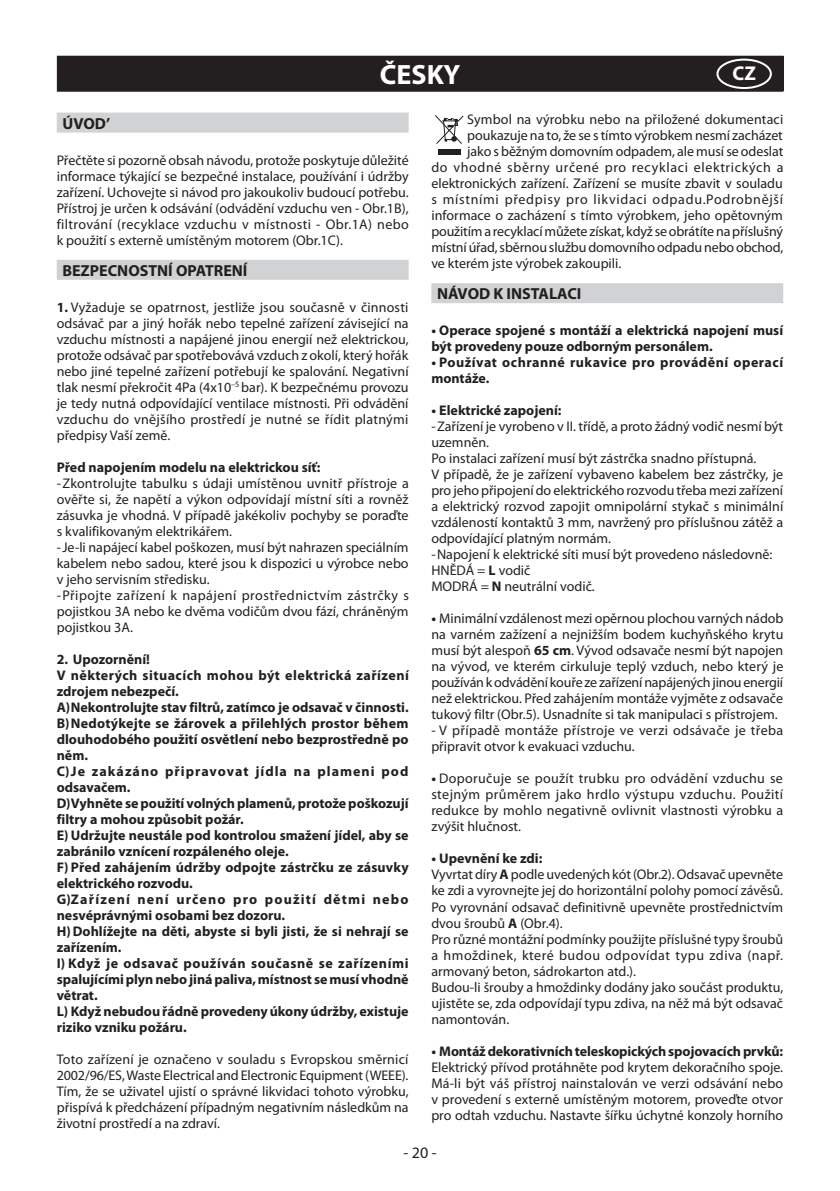
<style>
.page{position:relative;width:840px;height:1191px;background:#fff}
.page>*{position:absolute;margin:0;border:0;box-sizing:border-box;transform-origin:0 0}
.t1{font:700 28px "Myriad Pro";color:#fff}
.t2{font:700 20px "Myriad Pro";color:#fff}
.t3{font:700 16px "Myriad Pro";color:#231f20}
.t4{font:16px "Myriad Pro";color:#231f20}
.t5{font:14px/16px "Myriad Pro";color:#231f20;text-align:justify}
.t6{font:700 14px/16px "Myriad Pro";color:#231f20}
.t7{font:14px/16px "Myriad Pro";letter-spacing:.02em;color:#231f20}
.t8{font:700 14px/16px "Myriad Pro";letter-spacing:.035em;color:#231f20}
.t9{font:14px "Myriad Pro";letter-spacing:.05em;color:#231f20}
.t10{font:14px "Myriad Pro";letter-spacing:.045em;color:#231f20}
.s1{font-weight:700}
</style>
<div class="page">
<div style="left:57px;top:113px;width:351px;height:20px;background:#d1d2d4"></div>
<div style="left:57px;top:260px;width:351px;height:20px;background:#d1d2d4"></div>
<div style="left:431px;top:283px;width:351px;height:20px;background:#d1d2d4"></div>
<div style="left:438px;top:149px;width:22px;height:6px;background:#231f20"></div>
<svg style="left:435px;top:115px;width:29px;height:29px"></svg>
<div style="left:57px;top:56px;width:726px;height:22px;background:#231f20"></div>
<div style="left:57px;top:78px;width:726px;height:14px;background:#231f20"></div>
<div style="left:716px;top:59px;width:55px;height:30px;border:2px solid #fff;border-radius:50%"></div>
<h1 class="t1" style="left:379px;top:56px;width:82px">ČESKY</h1>
<h2 class="t2" style="left:732px;top:60px;width:25px">CZ</h2>
<p class="t3" style="left:62px;top:113px;width:49px">ÚVOD’</p>
<p class="t5" style="left:57px;top:152px;width:353px">Přečtěte si pozorně obsah návodu, protože poskytuje důležité informace týkající se bezpečné instalace, používání i údržby zařízení. Uchovejte si návod pro jakoukoliv budoucí potřebu.<br>Přístroj je určen k odsávání (odvádění vzduchu ven - Obr.1B), filtrování (recyklace vzduchu v místnosti - Obr.1A) nebo k použití s externě umístěným motorem (Obr.1C).</p>
<p class="t3" style="left:62px;top:260px;width:186px">BEZPECNOSTNÍ OPATRENÍ</p>
<p class="t5" style="left:57px;top:299px;width:353px"><span class="s1">1.</span> Vyžaduje se opatrnost, jestliže jsou současně v činnosti odsávač par a jiný hořák nebo tepelné zařízení závisející na vzduchu místnosti a napájené jinou energií než elektrickou, protože odsávač par spotřebovává vzduch z okolí, který hořák nebo jiné tepelné zařízení potřebují ke spalování. Negativní tlak nesmí překročit 4Pa (4x10<sup>–5</sup> bar). K bezpečnému provozu je tedy nutná odpovídající ventilace místnosti. Při odvádění vzduchu do vnějšího prostředí je nutné se řídit platnými předpisy Vaší země.</p>
<p class="t6" style="left:57px;top:459px;width:265px">Před napojením modelu na elektrickou síť:</p>
<p class="t5" style="left:57px;top:475px;width:353px;text-align:left">-Zkontrolujte tabulku s údaji umístěnou uvnitř přístroje a ověřte si, že napětí a výkon odpovídají místní síti a rovněž zásuvka je vhodná. V případě jakékoliv pochyby se poraďte s kvalifikovaným elektrikářem.<br>-Je-li napájecí kabel poškozen, musí být nahrazen speciálním kabelem nebo sadou, které jsou k dispozici u výrobce nebo v jeho servisním středisku.<br>-Připojte zařízení k napájení prostřednictvím zástrčky s pojistkou 3A nebo ke dvěma vodičům dvou fází, chráněným pojistkou 3A.</p>
<p class="t6" style="left:57px;top:651px;width:353px">2. Upozornění!<br>V některých situacích mohou být elektrická zařízení zdrojem nebezpečí.<br>A)Nekontrolujte stav filtrů, zatímco je odsavač v činnosti.<br>B)Nedotýkejte se žárovek a přilehlých prostor během dlouhodobého použití osvětlení nebo bezprostředně po něm.<br>C)Je zakázáno připravovat jídla na plameni pod odsavačem.<br>D) Vyhněte sepoužití volnýchplamenů,protožepoškozují filtry a mohou způsobit požár.<br>E) Udržujte neustále pod kontrolou smažení jídel, aby se zabránilo vznícení rozpáleného oleje.<br>F) Před zahájením údržby odpojte zástrčku ze zásuvky elektrického rozvodu.<br>G)Zařízení není určeno pro použití dětmi nebo nesvéprávnými osobami bez dozoru.<br>H) Dohlížejte na děti, abyste si byli jisti, že si nehrají se zařízením.<br>I) Když je odsavač používán současně se zařízeními spalujícímiplynnebojinápaliva,místnost semusí vhodně větrat.<br>L) Když nebudou řádněprovedeny úkony údržby, existuje riziko vzniku požáru.</p>
<p class="t5" style="left:57px;top:1051px;width:353px">Toto zařízení je označeno v souladu s Evropskou směrnicí 2002/96/ES, Waste Electrical and Electronic Equipment (WEEE).<br>Tím, že se uživatel ujistí o správné likvidaci tohoto výrobku, přispívá k předcházení případným negativním následkům na životní prostředí a na zdraví.</p>
<p class="t5" style="left:467px;top:111px;width:317px">Symbol na výrobku nebo na přiložené dokumentaci</p>
<p class="t5" style="left:467px;top:127px;width:317px">poukazuje na to, že se s tímto výrobkem nesmí zacházet</p>
<p class="t5" style="left:467px;top:143px;width:317px">jako s běžným domovním odpadem, ale musí se odeslat</p>
<p class="t10" style="left:431px;top:159px;width:353px">do vhodné sběrny určené pro recyklaci elektrických a</p>
<p class="t5" style="left:431px;top:175px;width:353px">elektronických zařízení. Zařízení se musíte zbavit v souladu</p>
<p class="t9" style="left:431px;top:191px;width:353px">s místními předpisy pro likvidaci odpadu.Podrobnější</p>
<p class="t5" style="left:431px;top:207px;width:353px">informace o zacházení s tímto výrobkem, jeho opětovným</p>
<p class="t5" style="left:431px;top:223px;width:353px">použitím a recyklací můžete získat, když se obrátíte na příslušný</p>
<p class="t5" style="left:431px;top:239px;width:353px">místní úřad, sběrnou službu domovního odpadu nebo obchod,</p>
<p class="t5" style="left:431px;top:255px;width:191px">ve kterém jste výrobek zakoupili.</p>
<p class="t3" style="left:437px;top:283px;width:146px">NÁVOD K INSTALACI</p>
<p class="t6" style="left:431px;top:322px;width:353px">• Operace spojené s montáží a elektrická napojení musí být provedeny pouze odborným personálem.</p>
<p class="t8" style="left:431px;top:354px;width:353px">• Používat ochranné rukavice pro provádění operací montáže.</p>
<p class="t6" style="left:431px;top:402px;width:132px">• Elektrické zapojení:</p>
<p class="t5" style="left:431px;top:418px;width:353px;text-align:left">-Zařízení je vyrobeno v II. třídě, a proto žádný vodič nesmí být uzemněn.<br>Po instalaci zařízení musí být zástrčka snadno přístupná.<br>V případě, že je zařízení vybaveno kabelem bez zástrčky, je pro jeho připojení do elektrického rozvodu třeba mezi zařízení a elektrický rozvod zapojit omnipolární stykač s minimální vzdáleností kontaktů 3 mm, navržený pro příslušnou zátěž a odpovídající platným normám.<br>-Napojení k elektrické síti musí být provedeno následovně:<br>HNĚDÁ = <span class="s1">L</span> vodič<br>MODRÁ = <span class="s1">N</span> neutrální vodič.</p>
<p class="t5" style="left:431px;top:610px;width:353px"><span class="s1">•</span> Minimální vzdálenost mezi opěrnou plochou varných nádob na varném zažízení a nejnižším bodem kuchyňského krytu musí být alespoň <span class="s1">65 cm</span>. Vývod odsavače nesmí být napojen na vývod, ve kterém cirkuluje teplý vzduch, nebo který je používán k odvádění kouře ze zařízení napájených jinou energií než elektrickou. Před zahájením montáže vyjměte z odsavače tukový filtr (obr.5). Usnadníte si tak manipulaci s přístrojem.</p>
<p class="t7" style="left:431px;top:722px;width:353px">- V případě montáže přístroje ve verzi odsávače je třeba připravit otvor k evakuaci vzduchu.</p>
<p class="t5" style="left:431px;top:770px;width:353px"><span class="s1">•</span> Doporučuje se použít trubku pro odvádění vzduchu se stejným průměrem jako hrdlo výstupu vzduchu. Použití redukce by mohlo negativně ovlivnit vlastnosti výrobku a zvýšit hlučnost.</p>
<p class="t5" style="left:431px;top:850px;width:353px;text-align:left"><span class="s1">• Upevnění ke zdi:<br></span>Vyvrtat díry <span class="s1">A</span> podle uvedených kót (Obr.2). Odsavač upevněte ke zdi a vyrovnejte jej do horizontální polohy pomocí závěsů.<br>Po vyrovnání odsavač definitivně upevněte prostřednictvím dvou šroubů <span class="s1">A</span> (Obr.4).<br>Pro různé montážní podmínky použijte příslušné typy šroubů a hmoždinek, které budou odpovídat typu zdiva (např. armovaný beton, sádrokarton atd.).<br>Budou-li šrouby a hmoždinky dodány jako součást produktu, ujistěte se, zda odpovídají typu zdiva, na něž má být odsavač namontován.</p>
<p class="t6" style="left:431px;top:1042px;width:353px">• Montáždekorativníchteleskopickýchspojovacíchprvků:</p>
<p class="t5" style="left:431px;top:1058px;width:353px">Elektrický přívod protáhněte pod krytem dekoračního spoje.<br>Má-li být váš přístroj nainstalován ve verzi odsávání nebo v provedení s externě umístěným motorem, proveďte otvor pro odtah vzduchu. Nastavte šířku úchytné konzoly horního</p>
<p class="t4" style="left:403px;top:1142px;width:35px">- 20 -</p>
</div>
